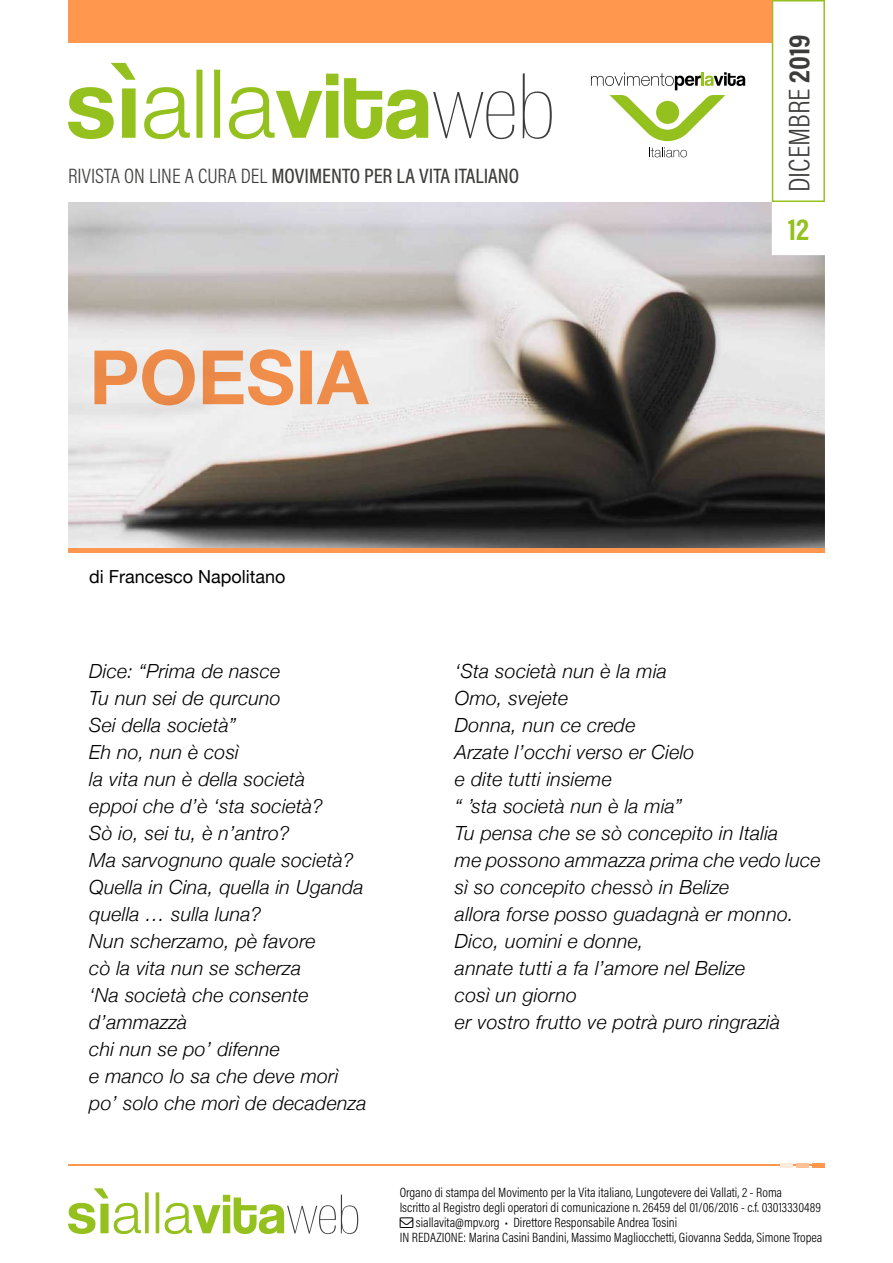
<style>
.page{position:relative;width:893px;height:1263px;background:#fff}
.page>*{position:absolute;margin:0;border:0;box-sizing:border-box;transform-origin:0 0}
.t1{font:300 30px "Acumin Pro Cond";color:#3c3c3b}
.t2{font:700 30px "Acumin Pro Cond";color:#95c11f}
.t3{font:500 21px "Acumin Pro Cond";color:#3c3c3b}
.t4{font:italic 300 19.5px/27px "Helvetica Neue";letter-spacing:.015em;color:#000}
.t5{font:18px "Helvetica Neue";color:#000}
.t6{font:300 13.5px "Acumin Pro Cond";color:#000}
.s1{font-weight:300}
.s2{font-weight:700}
</style>
<div class="page">
<svg style="left:68px;top:63px;width:484px;height:76px"></svg>
<svg style="left:591px;top:72px;width:154px;height:69px"></svg>
<svg style="left:649px;top:147px;width:38px;height:10px"></svg>
<svg style="left:772px;top:0;width:53px;height:202px"></svg>
<svg style="left:68px;top:1188px;width:290px;height:46px"></svg>
<div style="left:68px;top:0;width:704px;height:43px;background:#ff974f"></div>
<hr style="left:68px;top:1164px;width:757px;height:2px;background:#ff974f">
<hr style="left:812px;top:1163px;width:13px;height:4px;background:#ff974f">
<hr style="left:796px;top:1163px;width:13px;height:4px;background:#ffc195">
<hr style="left:780px;top:1163px;width:13px;height:4px;background:#ffeadc">
<img style="left:68px;top:202px;width:757px;height:347px">
<img style="left:94px;top:349px;width:275px;height:56px">
<hr style="left:68px;top:549px;width:757px;height:4px;background:#ff974f">
<p class="t3" style="left:68px;top:162px;width:453px"><span class="s1">RIVISTA ON LINE A CURA DEL</span> MOVIMENTO PER LA VITA ITALIANO</p>
<p class="t5" style="left:89px;top:563px;width:198px">di Francesco Napolitano</p>
<h1 class="t1" style="left:780px;top:192px;width:159px;rotate:-90deg">DICEMBRE <span class="s2">2019</span></h1>
<h1 class="t2" style="left:788px;top:209px;width:23px">12</h1>
<p class="t4" style="left:89px;top:656px;width:279px">Dice: “Prima de nasce<br>Tu nun sei de qurcuno<br>Sei della società”<br>Eh no, nun è così<br>la vita nun è della società<br>eppoi che d’è ‘sta società?<br>Sò io, sei tu, è n’antro?<br>Ma sarvognuno quale società?<br>Quella in Cina, quella in Uganda quella … sulla luna?<br>Nun scherzamo, pè favore<br>cò la vita nun se scherza<br>‘Na società che consente d’ammazzà<br>chi nun se po’ difenne<br>e manco lo sa che deve morì po’ solo che morì de decadenza</p>
<p class="t4" style="left:455px;top:656px;width:367px">‘Sta società nun è la mia<br>Omo, svejete<br>Donna, nun ce crede<br>Arzate l’occhi verso er Cielo<br>e dite tutti insieme<br>“ ’sta società nun è la mia”<br>Tu pensa che se sò concepito in Italia<br>me possono ammazza prima che vedo luce sì so concepito chessò in Belize<br>allora forse posso guadagnà er monno.<br>Dico, uomini e donne,<br>annate tutti a fa l’amore nel Belize<br>così un giorno<br>er vostro frutto ve potrà puro ringrazià</p>
<p class="t6" style="left:400px;top:1183px;width:384px">Organo di stampa del Movimento per la Vita italiano, Lungotevere dei Vallati, 2 - Roma</p>
<p class="t6" style="left:400px;top:1198px;width:423px">Iscritto al Registro degli operatori di comunicazione n. 26459 del 01/06/2016 - c.f. 03013330489</p>
<p class="t6" style="left:416px;top:1213px;width:263px">siallavita@mpv.org • Direttore Responsabile Andrea Tosini</p>
<p class="t6" style="left:400px;top:1228px;width:424px">IN REDAZIONE: Marina Casini Bandini, Massimo Magliocchetti, Giovanna Sedda, Simone Tropea</p>
</div>
